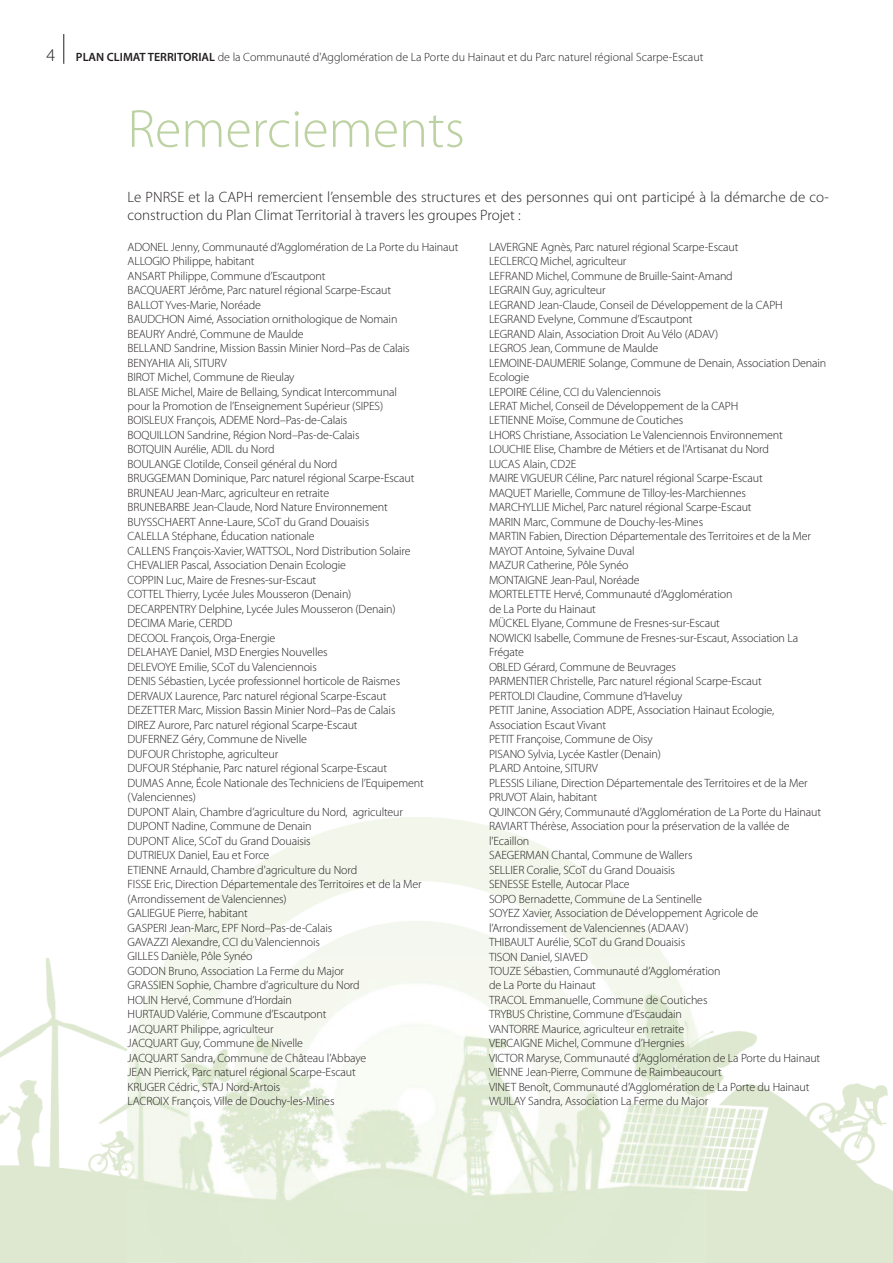
<style>
.page{position:relative;width:893px;height:1263px;background:#fff}
.page>*{position:absolute;margin:0;border:0;box-sizing:border-box;transform-origin:0 0}
.t1{font:300 54px "Myriad Pro";color:#bdd2a2}
.t2{font:300 15px/18px "Myriad Pro";letter-spacing:.005em;color:#231f20}
.t3{font:300 12px/14.5px "Myriad Pro";letter-spacing:-.01em;color:#231f20}
.s1{font-size:18px}
.s2{font-weight:600}
</style>
<div class="page">
<img style="left:0;top:958px;width:893px;height:305px">
<hr style="left:63px;top:34px;width:1px;height:30px;background:#231f20">
<p class="t3" style="left:46px;top:50px;width:658px"><span class="s1">4</span> <span class="s2">PLAN CLIMAT TERRITORIAL</span> de la Communauté d'Agglomération de La Porte du Hainaut et du Parc naturel régional Scarpe-Escaut</p>
<h1 class="t1" style="left:128px;top:108px;width:339px">Remerciements</h1>
<p class="t2" style="left:128px;top:189px;width:703px">Le PNRSE et la CAPH remercient l’ensemble des structures et des personnes qui ont participé à la démarche de co&shy;construction du Plan Climat Territorial à travers les groupes Projet :</p>
<p class="t3" style="left:128px;top:240px;width:332px">ADONEL Jenny, Communauté d’Agglomération de La Porte du Hainaut ALLOGIO Philippe, habitant<br>ANSART Philippe, Commune d’Escautpont<br>BACQuAERT Jérôme, Parc naturel régional Scarpe-Escaut<br>BALLOT Yves-Marie, Noréade<br>BAuDCHON Aimé, Association ornithologique de Nomain<br>BEAuRY André, Commune de Maulde<br>BELLAND Sandrine, Mission Bassin Minier Nord–Pas de Calais BENYAHIA Ali, SITuRV<br>BIROT Michel, Commune de Rieulay<br>BLAISE Michel, Maire de Bellaing, Syndicat Intercommunal<br>pour la Promotion de l’Enseignement Supérieur (SIPES)<br>BOISLEuX François, ADEME Nord–Pas-de-Calais<br>BOQuILLON Sandrine, Région Nord–Pas-de-Calais<br>BOTQuIN Aurélie, ADIL du Nord<br>BOuLANGE Clotilde, Conseil général du Nord<br>BRuGGEMAN Dominique, Parc naturel régional Scarpe-Escaut BRuNEAu Jean-Marc, agriculteur en retraite<br>BRuNEBARBE Jean-Claude, Nord Nature Environnement BuYSSCHAERT Anne-Laure, SCoT du Grand Douaisis<br>CALELLA Stéphane, Éducation nationale<br>CALLENS François-Xavier, WATTSOL, Nord Distribution Solaire CHEVALIER Pascal, Association Denain Ecologie<br>COPPIN Luc, Maire de Fresnes-sur-Escaut<br>COTTEL Thierry, Lycée Jules Mousseron (Denain)<br>DECARPENTRY Delphine, Lycée Jules Mousseron (Denain)<br>DECIMA Marie, CERDD<br>DECOOL François, Orga-Energie<br>DELAHAYE Daniel, M3D Energies Nouvelles<br>DELEVOYE Emilie, SCoT du Valenciennois<br>DENIS Sébastien, Lycée professionnel horticole de Raismes<br>DERVAuX Laurence, Parc naturel régional Scarpe-Escaut<br>DEZETTER Marc, Mission Bassin Minier Nord–Pas de Calais<br>DIREZ Aurore, Parc naturel régional Scarpe-Escaut<br>DuFERNEZ Géry, Commune de Nivelle<br>DuFOuR Christophe, agriculteur<br>DuFOuR Stéphanie, Parc naturel régional Scarpe-Escaut<br>DuMAS Anne, École Nationale des Techniciens de l’Equipement (Valenciennes)<br>DuPONT Alain, Chambre d’agriculture du Nord, agriculteur<br>DuPONT Nadine, Commune de Denain<br>DuPONT Alice, SCoT du Grand Douaisis<br>DuTRIEuX Daniel, Eau et Force<br>ETIENNE Arnauld, Chambre d'agriculture du Nord<br>FISSE Eric, Direction Départementale des Territoires et de la Mer (Arrondissement de Valenciennes)<br>GALIEGuE Pierre, habitant<br>GASPERI Jean-Marc, EPF Nord–Pas-de-Calais<br>GAVAZZI Alexandre, CCI du Valenciennois<br>GILLES Danièle, Pôle Synéo<br>GODON Bruno, Association La Ferme du Major<br>GRASSIEN Sophie, Chambre d’agriculture du Nord<br>HOLIN Hervé, Commune d’Hordain<br>HuRTAuD Valérie, Commune d’Escautpont<br>JACQuART Philippe, agriculteur<br>JACQuART Guy, Commune de Nivelle<br>JACQuART Sandra, Commune de Château l’Abbaye<br>JEAN Pierrick, Parc naturel régional Scarpe-Escaut<br>KRuGER Cédric, STAJ Nord-Artois<br>LACROIX François, Ville de Douchy-les-Mines</p>
<p class="t3" style="left:489px;top:240px;width:339px">LAVERGNE Agnès, Parc naturel régional Scarpe-Escaut<br>LECLERCQ Michel, agriculteur<br>LEFRAND Michel, Commune de Bruille-Saint-Amand<br>LEGRAIN Guy, agriculteur<br>LEGRAND Jean-Claude, Conseil de Développement de la CAPH LEGRAND Evelyne, Commune d’Escautpont<br>LEGRAND Alain, Association Droit Au Vélo (ADAV)<br>LEGROS Jean, Commune de Maulde<br>LEMOINE-DAuMERIE Solange, Commune de Denain, Association Denain Ecologie<br>LEPOIRE Céline, CCI du Valenciennois<br>LERAT Michel, Conseil de Développement de la CAPH<br>LETIENNE Moïse, Commune de Coutiches<br>LHORS Christiane, Association Le Valenciennois Environnement LOuCHIE Elise, Chambre de Métiers et de l'Artisanat du Nord<br>LuCAS Alain, CD2E<br>MAIRE VIGuEuR Céline, Parc naturel régional Scarpe-Escaut<br>MAQuET Marielle, Commune de Tilloy-les-Marchiennes<br>MARCHYLLIE Michel, Parc naturel régional Scarpe-Escaut<br>MARIN Marc, Commune de Douchy-les-Mines<br>MARTIN Fabien, Direction Départementale des Territoires et de la Mer MAYOT Antoine, Sylvaine Duval<br>MAZuR Catherine, Pôle Synéo<br>MONTAIGNE Jean-Paul, Noréade<br>MORTELETTE Hervé, Communauté d’Agglomération<br>de La Porte du Hainaut<br>MÜCKEL Elyane, Commune de Fresnes-sur-Escaut<br>NOWICKI Isabelle, Commune de Fresnes-sur-Escaut, Association La Frégate<br>OBLED Gérard, Commune de Beuvrages<br>PARMENTIER Christelle, Parc naturel régional Scarpe-Escaut<br>PERTOLDI Claudine, Commune d’Haveluy<br>PETIT Janine, Association ADPE, Association Hainaut Ecologie, Association Escaut Vivant<br>PETIT Françoise, Commune de Oisy<br>PISANO Sylvia, Lycée Kastler (Denain)<br>PLARD Antoine, SITuRV<br>PLESSIS Liliane, Direction Départementale des Territoires et de la Mer PRuVOT Alain, habitant<br>QuINCON Géry, Communauté d’Agglomération de La Porte du Hainaut RAVIART Thérèse, Association pour la préservation de la vallée de l'Ecaillon<br>SAEGERMAN Chantal, Commune de Wallers<br>SELLIER Coralie, SCoT du Grand Douaisis<br>SENESSE Estelle, Autocar Place<br>SOPO Bernadette, Commune de La Sentinelle<br>SOYEZ Xavier, Association de Développement Agricole de l’Arrondissement de Valenciennes (ADAAV)<br>THIBAuLT Aurélie, SCoT du Grand Douaisis<br>TISON Daniel, SIAVED<br>TOuZE Sébastien, Communauté d’Agglomération<br>de La Porte du Hainaut<br>TRACOL Emmanuelle, Commune de Coutiches<br>TRYBuS Christine, Commune d’Escaudain<br>VANTORRE Maurice, agriculteur en retraite<br>VERCAIGNE Michel, Commune d’Hergnies<br>VICTOR Maryse, Communauté d’Agglomération de La Porte du Hainaut VIENNE Jean-Pierre, Commune de Raimbeaucourt<br>VINET Benoît, Communauté d’Agglomération de La Porte du Hainaut WuILAY Sandra, Association La Ferme du Major</p>
</div>
